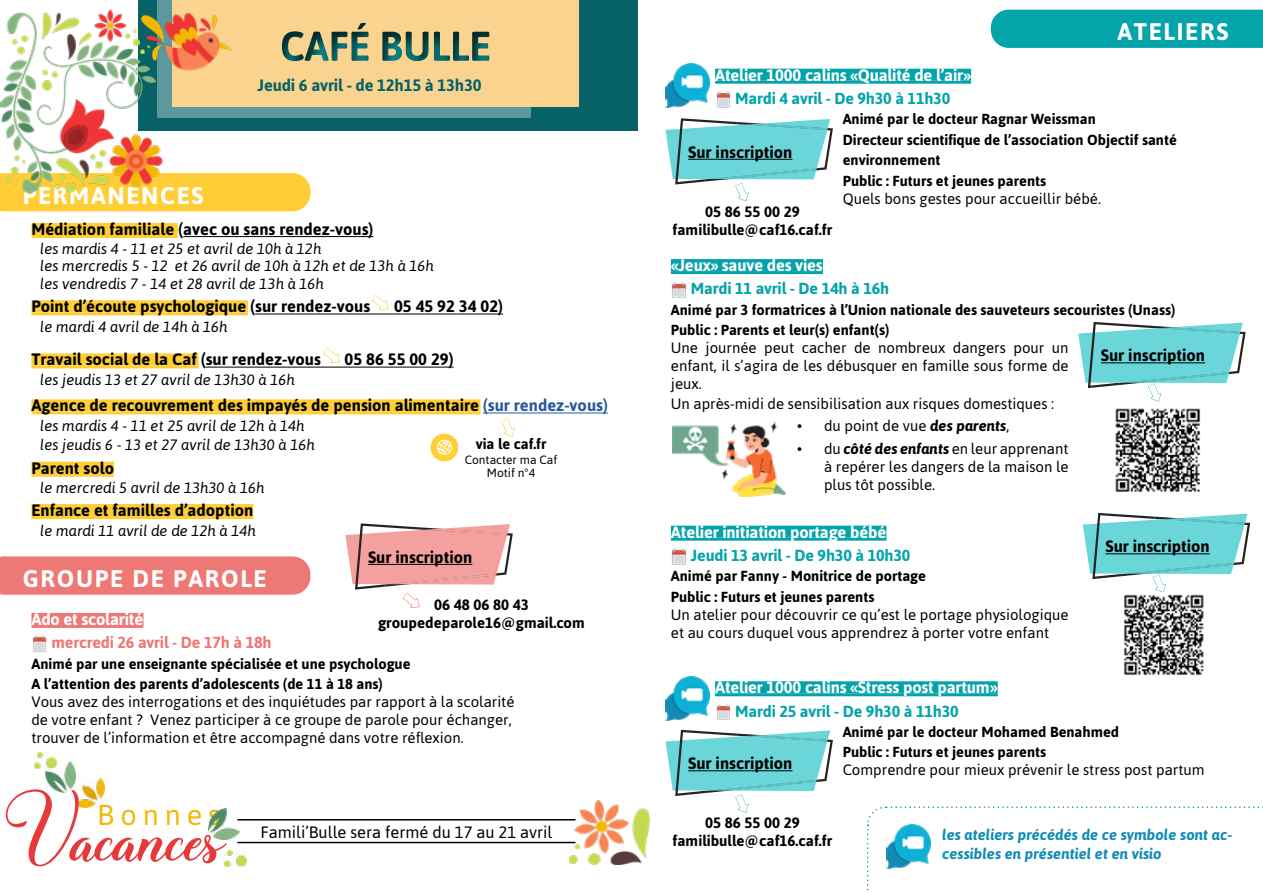
<style>
.page{position:relative;width:1263px;height:893px;background:#fff}
.page>*{position:absolute;margin:0;border:0;box-sizing:border-box;transform-origin:0 0}
.t1{font:99.9px "Christmas Wish Calligraphy";color:#e73939}
.t2{font:28.8px "Asap";letter-spacing:.21em;color:#f2b708}
.t3{font:700 24px "Asap";letter-spacing:.07em;color:#fff}
.t4{font:700 16.5px "Asap";color:#000}
.t5{font:700 16.5px "Asap";letter-spacing:-.01em;color:#fff}
.t6{font:16.5px "Asap";color:#000}
.t7{font:700 16.5px "Asap";letter-spacing:-.01em;color:#076267}
.t8{font:700 16.05px "Asap";letter-spacing:-.01em;color:#03a3aa}
.t9{font:700 16.05px "Asap";letter-spacing:-.01em;color:#ee7875}
.t10{font:15px/18px "Asap";color:#000}
.t11{font:italic 15px/16.5px "Asap";color:#000}
.t12{font:700 15px/18px "Asap";color:#000;text-align:center}
.t13{font:italic 700 15px/18.8px "Asap";color:#118bb7}
.t14{font:700 14.55px/20.4px "Asap";color:#000}
.t15{font:12px/12.9px "Asap";color:#000;text-align:center}
.s1{color:#275b9b}
.s2{color:#03a4aa}
.s3{font-weight:700;font-style:italic}
</style>
<div class="page">
<div style="left:715px;top:681px;width:283px;height:12px;background:#03a3aa"></div>
<hr style="left:715px;top:693px;width:283px;height:3px;background:#03a3aa">
<img style="left:715px;top:704px;width:17px;height:17px">
<div style="left:715px;top:69px;width:256px;height:12px;background:#03a3aa"></div>
<hr style="left:715px;top:81px;width:256px;height:3px;background:#03a3aa">
<img style="left:716px;top:92px;width:15px;height:16px">
<div style="left:31px;top:223px;width:147px;height:12px;background:#ffce32"></div>
<hr style="left:31px;top:235px;width:147px;height:3px;background:#ffce32">
<hr style="left:183px;top:236px;width:190px;height:1px;background:#000">
<div style="left:31px;top:300px;width:217px;height:12px;background:#ffce32"></div>
<hr style="left:31px;top:312px;width:217px;height:3px;background:#ffce32">
<hr style="left:255px;top:314px;width:248px;height:1px;background:#000">
<div style="left:31px;top:353px;width:168px;height:12px;background:#ffce32"></div>
<hr style="left:31px;top:365px;width:168px;height:3px;background:#ffce32">
<hr style="left:206px;top:367px;width:248px;height:1px;background:#000">
<div style="left:31px;top:399px;width:449px;height:12px;background:#ffce32"></div>
<hr style="left:31px;top:411px;width:449px;height:3px;background:#ffce32">
<hr style="left:483px;top:413px;width:125px;height:1px;background:#275b9b">
<div style="left:31px;top:462px;width:83px;height:12px;background:#ffce32"></div>
<hr style="left:31px;top:474px;width:83px;height:3px;background:#ffce32">
<div style="left:31px;top:504px;width:222px;height:12px;background:#ffce32"></div>
<hr style="left:31px;top:516px;width:222px;height:3px;background:#ffce32">
<svg style="left:372px;top:295px;width:17px;height:15px"></svg>
<svg style="left:323px;top:348px;width:17px;height:15px"></svg>
<div style="left:0;top:173px;width:310px;height:38px;background:#ffce36"></div>
<div style="left:431px;top:434px;width:27px;height:27px;background:#ffcf36;border-radius:50%"></div>
<svg style="left:436px;top:440px;width:16px;height:15px"></svg>
<svg style="left:501px;top:418px;width:14px;height:19px"></svg>
<div style="left:138px;top:0;width:500px;height:130px;background:#076267"></div>
<div style="left:157px;top:0;width:374px;height:118px;background:#5d989c"></div>
<div style="left:172px;top:0;width:407px;height:107px;background:#fad48f"></div>
<div style="left:280px;top:21px;width:210px;height:41px;background:#000;opacity:.75"></div>
<img style="left:665px;top:64px;width:45px;height:43px">
<div style="left:991px;top:10px;width:272px;height:38px;background:#03a4aa"></div>
<svg style="left:665px;top:118px;width:168px;height:83px"></svg>
<div style="left:671px;top:526px;width:215px;height:12px;background:#03a3aa"></div>
<hr style="left:671px;top:538px;width:215px;height:3px;background:#03a3aa">
<img style="left:671px;top:549px;width:16px;height:16px">
<div style="left:671px;top:259px;width:152px;height:12px;background:#03a3aa"></div>
<hr style="left:671px;top:271px;width:152px;height:3px;background:#03a3aa">
<img style="left:671px;top:282px;width:16px;height:16px">
<img style="left:1115px;top:408px;width:86px;height:84px">
<svg style="left:1078px;top:322px;width:167px;height:80px"></svg>
<img style="left:673px;top:422px;width:113px;height:75px">
<svg style="left:1083px;top:513px;width:167px;height:80px"></svg>
<img style="left:1122px;top:592px;width:84px;height:83px">
<svg style="left:665px;top:730px;width:168px;height:83px"></svg>
<img style="left:1px;top:9px;width:232px;height:184px">
<img style="left:75px;top:778px;width:29px;height:30px">
<img style="left:208px;top:809px;width:31px;height:31px">
<img style="left:45px;top:761px;width:31px;height:31px">
<img style="left:34px;top:752px;width:22px;height:16px">
<img style="left:224px;top:851px;width:22px;height:16px">
<hr style="left:237px;top:819px;width:338px;height:1px;background:#000">
<hr style="left:237px;top:842px;width:338px;height:1px;background:#000">
<img style="left:570px;top:799px;width:79px;height:65px">
<div style="left:0;top:556px;width:310px;height:39px;background:#ee7875"></div>
<div style="left:31px;top:613px;width:112px;height:12px;background:#ee7875"></div>
<hr style="left:31px;top:625px;width:112px;height:3px;background:#ee7875">
<img style="left:32px;top:636px;width:15px;height:16px">
<svg style="left:345px;top:523px;width:168px;height:85px"></svg>
<img style="left:665px;top:676px;width:45px;height:44px">
<svg style="left:867px;top:806px;width:396px;height:85px"></svg>
<h3 class="t3" style="left:23px;top:179px;width:182px">PERMANENCES</h3>
<p class="t7" style="left:258px;top:75px;width:225px">Jeudi 6 avril - de 12h15 à 13h30</p>
<p class="t4" style="left:31px;top:218px;width:343px">Médiation familiale (avec ou sans rendez-vous)</p>
<p class="t11" style="left:40px;top:240px;width:396px">les mardis 4 - 11 et 25 et avril de 10h à 12h<br>les mercredis 5 - 12 et 26 avril de 10h à 12h et de 13h à 16h</p>
<p class="t11" style="left:40px;top:275px;width:286px">les vendredis 7 - 14 et 28 avril de 13h à 16h</p>
<p class="t4" style="left:31px;top:295px;width:340px">Point d’écoute psychologique (sur rendez-vous</p>
<p class="t4" style="left:394px;top:295px;width:111px">05 45 92 34 02)</p>
<p class="t11" style="left:40px;top:318px;width:189px">le mardi 4 avril de 14h à 16h</p>
<p class="t4" style="left:31px;top:349px;width:291px">Travail social de la Caf (sur rendez-vous</p>
<p class="t4" style="left:345px;top:349px;width:111px">05 86 55 00 29)</p>
<p class="t11" style="left:40px;top:371px;width:256px">les jeudis 13 et 27 avril de 13h30 à 16h</p>
<p class="t4" style="left:31px;top:394px;width:578px">Agence de recouvrement des impayés de pension alimentaire <span class="s1">(sur rendez-vous)</span></p>
<p class="t11" style="left:40px;top:415px;width:276px;line-height:19.5px">les mardis 4 - 11 et 25 avril de 12h à 14h les jeudis 6 - 13 et 27 avril de 13h30 à 16h</p>
<p class="t4" style="left:31px;top:457px;width:84px">Parent solo</p>
<p class="t11" style="left:40px;top:479px;width:226px">le mercredi 5 avril de 13h30 à 16h</p>
<p class="t4" style="left:31px;top:499px;width:223px">Enfance et familles d’adoption</p>
<p class="t11" style="left:40px;top:521px;width:217px">le mardi 11 avril de de 12h à 14h</p>
<p class="t14" style="left:476px;top:433px;width:72px">via le caf.fr</p>
<p class="t15" style="left:465px;top:453px;width:94px">Contacter ma Caf<br>Motif n°4</p>
<p class="t4" style="left:368px;top:546px;width:106px">Sur inscription</p>
<p class="t12" style="left:378px;top:595px;width:208px">06 48 06 80 43 groupedeparole16@gmail.com</p>
<h3 class="t3" style="left:23px;top:563px;width:245px">GROUPE DE PAROLE</h3>
<p class="t5" style="left:31px;top:608px;width:113px">Ado et scolarité</p>
<p class="t9" style="left:51px;top:632px;width:222px">mercredi 26 avril - De 17h à 18h</p>
<p class="t14" style="left:31px;top:653px;width:381px">Animé par une enseignante spécialisée et une psychologue<br>A l’attention des parents d’adolescents (de 11 à 18 ans)</p>
<p class="t10" style="left:31px;top:692px;width:485px">Vous avez des interrogations et des inquiétudes par rapport à la scolarité de votre enfant ? Venez participer à ce groupe de parole pour échanger, trouver de l’information et être accompagné dans votre réflexion.</p>
<h1 class="t1" style="left:17px;top:768px;width:207px">Vacances</h1>
<h2 class="t2" style="left:97px;top:796px;width:125px">Bonnes</h2>
<p class="t6" style="left:260px;top:821px;width:294px">Famili’Bulle sera fermé du 17 au 21 avril</p>
<h3 class="t3" style="left:1117px;top:16px;width:112px">ATELIERS</h3>
<p class="t5" style="left:715px;top:64px;width:257px">Atelier 1000 calins «Qualité de l’air»</p>
<p class="t8" style="left:735px;top:88px;width:217px">Mardi 4 avril - <span class="s2">De 9h30 à 11h30</span></p>
<p class="t14" style="left:843px;top:108px;width:336px">Animé par le docteur Ragnar Weissman<br>Directeur scientifique de l’association Objectif santé environnement<br>Public : Futurs et jeunes parents</p>
<p class="t10" style="left:843px;top:189px;width:260px">Quels bons gestes pour accueillir bébé.</p>
<p class="t4" style="left:688px;top:141px;width:106px">Sur inscription</p>
<p class="t12" style="left:672px;top:202px;width:161px">05 86 55 00 29 familibulle@caf16.caf.fr</p>
<p class="t5" style="left:671px;top:254px;width:153px">«Jeux» sauve des vies</p>
<p class="t8" style="left:691px;top:278px;width:200px">Mardi 11 avril - De 14h à 16h</p>
<p class="t14" style="left:671px;top:299px;width:506px">Animé par 3 formatrices à l’Union nationale des sauveteurs secouristes (Unass)<br>Public : Parents et leur(s) enfant(s)</p>
<p class="t10" style="left:671px;top:338px;width:399px;text-align:justify">Une journée peut cacher de nombreux dangers pour un enfant, il s’agira de les débusquer en famille sous forme de jeux.</p>
<p class="t10" style="left:671px;top:394px;width:385px">Un après-midi de sensibilisation aux risques domestiques :</p>
<p class="t10" style="left:797px;top:416px;width:214px">• du point de vue <span class="s3">des parents</span>,</p>
<p class="t10" style="left:824px;top:439px;width:246px;text-align:justify;text-indent:-27px">• du <span class="s3">côté des enfants</span> en leur apprenant à repérer les dangers de la maison le plus tôt possible.</p>
<p class="t4" style="left:1101px;top:344px;width:106px">Sur inscription</p>
<p class="t5" style="left:671px;top:521px;width:217px">Atelier initiation portage bébé</p>
<p class="t8" style="left:691px;top:544px;width:221px">Jeudi 13 avril - <span class="s2">De 9h30 à 10h30</span></p>
<p class="t14" style="left:671px;top:565px;width:257px">Animé par Fanny - Monitrice de portage<br>Public : Futurs et jeunes parents</p>
<p class="t10" style="left:671px;top:605px;width:399px">Un atelier pour découvrir ce qu’est le portage physiologique et au cours duquel vous apprendrez à porter votre enfant</p>
<p class="t4" style="left:1105px;top:535px;width:106px">Sur inscription</p>
<p class="t5" style="left:715px;top:676px;width:284px">Atelier 1000 calins «Stress post partum»</p>
<p class="t8" style="left:735px;top:700px;width:225px">Mardi 25 avril - <span class="s2">De 9h30 à 11h30</span></p>
<p class="t14" style="left:843px;top:721px;width:278px">Animé par le docteur Mohamed Benahmed<br>Public : Futurs et jeunes parents</p>
<p class="t10" style="left:843px;top:761px;width:363px">Comprendre pour mieux prévenir le stress post partum</p>
<p class="t4" style="left:688px;top:752px;width:106px">Sur inscription</p>
<p class="t12" style="left:672px;top:813px;width:161px">05 86 55 00 29 familibulle@caf16.caf.fr</p>
<p class="t13" style="left:942px;top:825px;width:291px">les ateliers précédés de ce symbole sont ac&shy;cessibles en présentiel et en visio</p>
</div>
